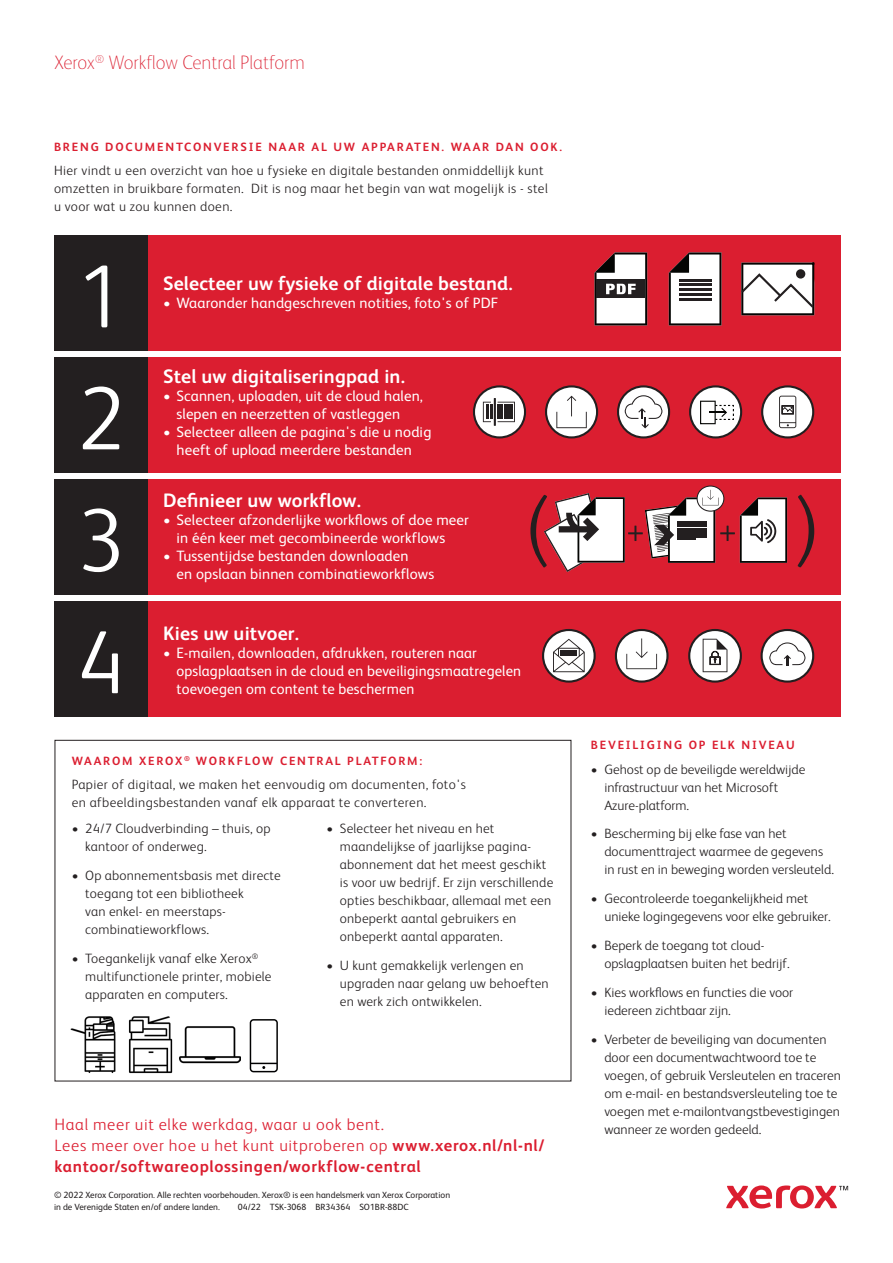
<style>
.page{position:relative;width:893px;height:1263px;background:#fff}
.page>*{position:absolute;margin:0;border:0;box-sizing:border-box;transform-origin:0 0}
.t1{font:300 90px "Xerox Sans";color:#fff}
.Intro{font:700 19.5px "Xerox Sans";letter-spacing:.01em;color:#fff}
.Business_Segment{font:100 19.5px "Xerox Sans";color:#db1e30}
.Call_to_action{font:300 16.5px/21px "Xerox Sans";letter-spacing:.04em;color:#db1e30}
.t2{font:15px/18px "Xerox Sans";letter-spacing:.01em;color:#fff}
.Body_Text{font:300 13.5px/18px "Xerox Sans";letter-spacing:.015em;color:#231f20}
.Body_Subhead{font:700 12px "Xerox Sans";letter-spacing:.15em;color:#db1e30}
.Legal{font:9px/12px "Xerox Sans";color:#231f20}
.s1{font-weight:700}
</style>
<div class="page">
<svg style="left:726px;top:1185px;width:122px;height:23px"></svg>
<img style="left:70px;top:1016px;width:46px;height:57px">
<img style="left:128px;top:1016px;width:112px;height:58px">
<svg style="left:250px;top:1019px;width:28px;height:53px"></svg>
<div style="left:54px;top:235px;width:787px;height:115px;background:#db1e30"></div>
<div style="left:54px;top:357px;width:787px;height:115px;background:#db1e30"></div>
<div style="left:54px;top:479px;width:787px;height:115px;background:#db1e30"></div>
<div style="left:54px;top:601px;width:787px;height:115px;background:#db1e30"></div>
<div style="left:54px;top:235px;width:94px;height:115px;background:#231f20"></div>
<svg style="left:689px;top:630px;width:52px;height:52px"></svg>
<div style="left:688px;top:629px;width:54px;height:54px;border:2px solid #231f20;border-radius:50%"></div>
<svg style="left:703px;top:639px;width:24px;height:33px"></svg>
<svg style="left:543px;top:630px;width:52px;height:52px"></svg>
<div style="left:542px;top:629px;width:54px;height:54px;border:2px solid #231f20;border-radius:50%"></div>
<svg style="left:553px;top:639px;width:32px;height:33px"></svg>
<svg style="left:616px;top:630px;width:51px;height:52px"></svg>
<div style="left:615px;top:629px;width:54px;height:54px;border:2px solid #231f20;border-radius:50%"></div>
<svg style="left:626px;top:638px;width:31px;height:31px"></svg>
<div style="left:762px;top:630px;width:51px;height:52px;background:#fff;border-radius:50%"></div>
<div style="left:760px;top:629px;width:54px;height:54px;border:2px solid #231f20;border-radius:50%"></div>
<svg style="left:769px;top:642px;width:36px;height:23px"></svg>
<div style="left:54px;top:357px;width:94px;height:115px;background:#231f20"></div>
<div style="left:54px;top:479px;width:94px;height:115px;background:#231f20"></div>
<div style="left:54px;top:601px;width:94px;height:115px;background:#231f20"></div>
<svg style="left:594px;top:252px;width:53px;height:73px;background:#ada0a1"></svg>
<svg style="left:741px;top:263px;width:74px;height:52px;background:#d3d1d1"></svg>
<div style="left:796px;top:269px;width:9px;height:10px;background:#231f20;border-radius:50%"></div>
<svg style="left:669px;top:252px;width:52px;height:73px;background:#c9bebf"></svg>
<hr style="left:679px;top:279px;width:32px;height:2px;background:#231f20">
<hr style="left:679px;top:284px;width:32px;height:2px;background:#231f20">
<hr style="left:679px;top:289px;width:32px;height:2px;background:#231f20">
<hr style="left:679px;top:293px;width:32px;height:2px;background:#231f20">
<hr style="left:679px;top:298px;width:32px;height:2px;background:#231f20">
<svg style="left:618px;top:386px;width:51px;height:51px"></svg>
<div style="left:617px;top:385px;width:53px;height:53px;border:2px solid #231f20;border-radius:50%"></div>
<svg style="left:474px;top:386px;width:51px;height:51px"></svg>
<div style="left:473px;top:385px;width:53px;height:53px;border:2px solid #231f20;border-radius:50%"></div>
<svg style="left:483px;top:398px;width:32px;height:28px"></svg>
<svg style="left:546px;top:386px;width:51px;height:51px"></svg>
<div style="left:545px;top:385px;width:53px;height:53px;border:2px solid #231f20;border-radius:50%"></div>
<svg style="left:556px;top:396px;width:31px;height:32px"></svg>
<div style="left:690px;top:386px;width:51px;height:51px;background:#fff;border-radius:50%"></div>
<img style="left:693px;top:389px;width:47px;height:15px">
<svg style="left:700px;top:401px;width:34px;height:23px"></svg>
<div style="left:689px;top:385px;width:53px;height:53px;border:2px solid #231f20;border-radius:50%"></div>
<div style="left:762px;top:386px;width:51px;height:51px;background:#fff;border-radius:50%"></div>
<div style="left:761px;top:385px;width:53px;height:53px;border:2px solid #231f20;border-radius:50%"></div>
<svg style="left:779px;top:396px;width:17px;height:32px"></svg>
<svg style="left:625px;top:395px;width:37px;height:33px"></svg>
<svg style="left:798px;top:495px;width:16px;height:72px"></svg>
<svg style="left:697px;top:486px;width:27px;height:25px"></svg>
<div style="left:697px;top:485px;width:27px;height:27px;border:1px solid #231f20;border-radius:50%"></div>
<svg style="left:530px;top:490px;width:257px;height:82px"></svg>
<p class="Business_Segment" style="left:54px;top:50px;width:252px">Xerox<sup>®</sup> Workflow Central Platform</p>
<p class="Body_Subhead" style="left:54px;top:138px;width:510px">BRENG DOCUMENTCONVERSIE NAAR AL UW APPARATEN. WAAR DAN OOK.</p>
<p class="Body_Text" style="left:54px;top:161px;width:495px">Hier vindt u een overzicht van hoe u fysieke en digitale bestanden onmiddellijk kunt omzetten in bruikbare formaten. Dit is nog maar het begin van wat mogelijk is - stel u voor wat u zou kunnen doen.</p>
<p class="t1" style="left:77px;top:237px;width:50px">1</p>
<p class="t1" style="left:77px;top:359px;width:50px">2</p>
<p class="t1" style="left:77px;top:481px;width:50px">3</p>
<p class="t1" style="left:77px;top:603px;width:50px">4</p>
<p class="Intro" style="left:163px;top:270px;width:351px">Selecteer uw fysieke of digitale bestand.</p>
<p class="t2" style="left:163px;top:293px;width:337px">• Waaronder handgeschreven notities, foto's of PDF</p>
<p class="Intro" style="left:163px;top:363px;width:243px">Stel uw digitaliseringpad in.</p>
<p class="t2" style="left:177px;top:386px;width:248px;text-indent:-14px">• Scannen, uploaden, uit de cloud halen, slepen en neerzetten of vastleggen</p>
<p class="t2" style="left:163px;top:422px;width:270px;text-align:center">• Selecteer alleen de pagina's die u nodig heeft of upload meerdere bestanden</p>
<p class="Intro" style="left:163px;top:487px;width:199px">Definieer uw workflow.</p>
<p class="t2" style="left:177px;top:510px;width:294px;text-indent:-14px">• Selecteer afzonderlijke workflows of doe meer in één keer met gecombineerde workflows</p>
<p class="t2" style="left:177px;top:546px;width:259px;text-indent:-14px">• Tussentijdse bestanden downloaden<br>en opslaan binnen combinatieworkflows</p>
<p class="Intro" style="left:163px;top:620px;width:138px">Kies uw uitvoer.</p>
<p class="t2" style="left:177px;top:643px;width:346px;text-indent:-14px">• E-mailen, downloaden, afdrukken, routeren naar opslagplaatsen in de cloud en beveiligingsmaatregelen toevoegen om content te beschermen</p>
<p class="Body_Subhead" style="left:72px;top:752px;width:352px">WAAROM XEROX<sup>®</sup> WORKFLOW CENTRAL PLATFORM:</p>
<p class="Body_Text" style="left:72px;top:775px;width:396px">Papier of digitaal, we maken het eenvoudig om documenten, foto's en afbeeldingsbestanden vanaf elk apparaat te converteren.</p>
<p class="Body_Text" style="left:85px;top:819px;width:187px;text-indent:-14px">• 24/7 Cloudverbinding – thuis, op kantoor of onderweg.</p>
<p class="Body_Text" style="left:85px;top:866px;width:197px;text-indent:-14px">• Op abonnementsbasis met directe toegang tot een bibliotheek<br>van enkel- en meerstaps&shy;combinatieworkflows.</p>
<p class="Body_Text" style="left:85px;top:949px;width:188px;text-indent:-14px">• Toegankelijk vanaf elke Xerox<sup>® </sup>multifunctionele printer, mobiele apparaten en computers.</p>
<p class="Body_Text" style="left:340px;top:819px;width:215px;text-indent:-14px">• Selecteer het niveau en het maandelijkse of jaarlijkse pagina&shy;abonnement dat het meest geschikt is voor uw bedrijf. Er zijn verschillende opties beschikbaar, allemaal met een onbeperkt aantal gebruikers en onbeperkt aantal apparaten.</p>
<p class="Body_Text" style="left:340px;top:956px;width:210px;text-indent:-14px">• U kunt gemakkelijk verlengen en upgraden naar gelang uw behoeften en werk zich ontwikkelen.</p>
<p class="Call_to_action" style="left:55px;top:1113px;width:491px">Haal meer uit elke werkdag, waar u ook bent.<br>Lees meer over hoe u het kunt uitproberen op <span class="s1">www.xerox.nl/nl-nl/ kantoor/softwareoplossingen/workflow-central</span></p>
<p class="Legal" style="left:54px;top:1188px;width:398px">© 2022 Xerox Corporation. Alle rechten voorbehouden. Xerox® is een handelsmerk van Xerox Corporation in de Verenigde Staten en/of andere landen.</p>
<p class="Legal" style="left:238px;top:1200px;width:172px">04/22 TSK-3068 BR34364 SO1BR-88DC</p>
<p class="Body_Subhead" style="left:591px;top:737px;width:205px">BEVEILIGING OP ELK NIVEAU</p>
<p class="Body_Text" style="left:604px;top:759px;width:203px;text-indent:-14px">• Gehost op de beveiligde wereldwijde infrastructuur van het Microsoft<br>Azure-platform.</p>
<p class="Body_Text" style="left:604px;top:824px;width:231px;text-indent:-14px">• Bescherming bij elke fase van het documenttraject waarmee de gegevens in rust en in beweging worden versleuteld.</p>
<p class="Body_Text" style="left:604px;top:889px;width:228px;text-indent:-14px">• Gecontroleerde toegankelijkheid met unieke logingegevens voor elke gebruiker.</p>
<p class="Body_Text" style="left:604px;top:936px;width:187px;text-indent:-14px">• Beperk de toegang tot cloud&shy;opslagplaatsen buiten het bedrijf.</p>
<p class="Body_Text" style="left:604px;top:982px;width:190px;text-indent:-14px">• Kies workflows en functies die voor iedereen zichtbaar zijn.</p>
<p class="Body_Text" style="left:604px;top:1029px;width:238px;text-indent:-14px">• Verbeter de beveiliging van documenten door een documentwachtwoord toe te voegen, of gebruik Versleutelen en traceren om e-mail- en bestandsversleuteling toe te voegen met e-mailontvangstbevestigingen wanneer ze worden gedeeld.</p>
</div>
